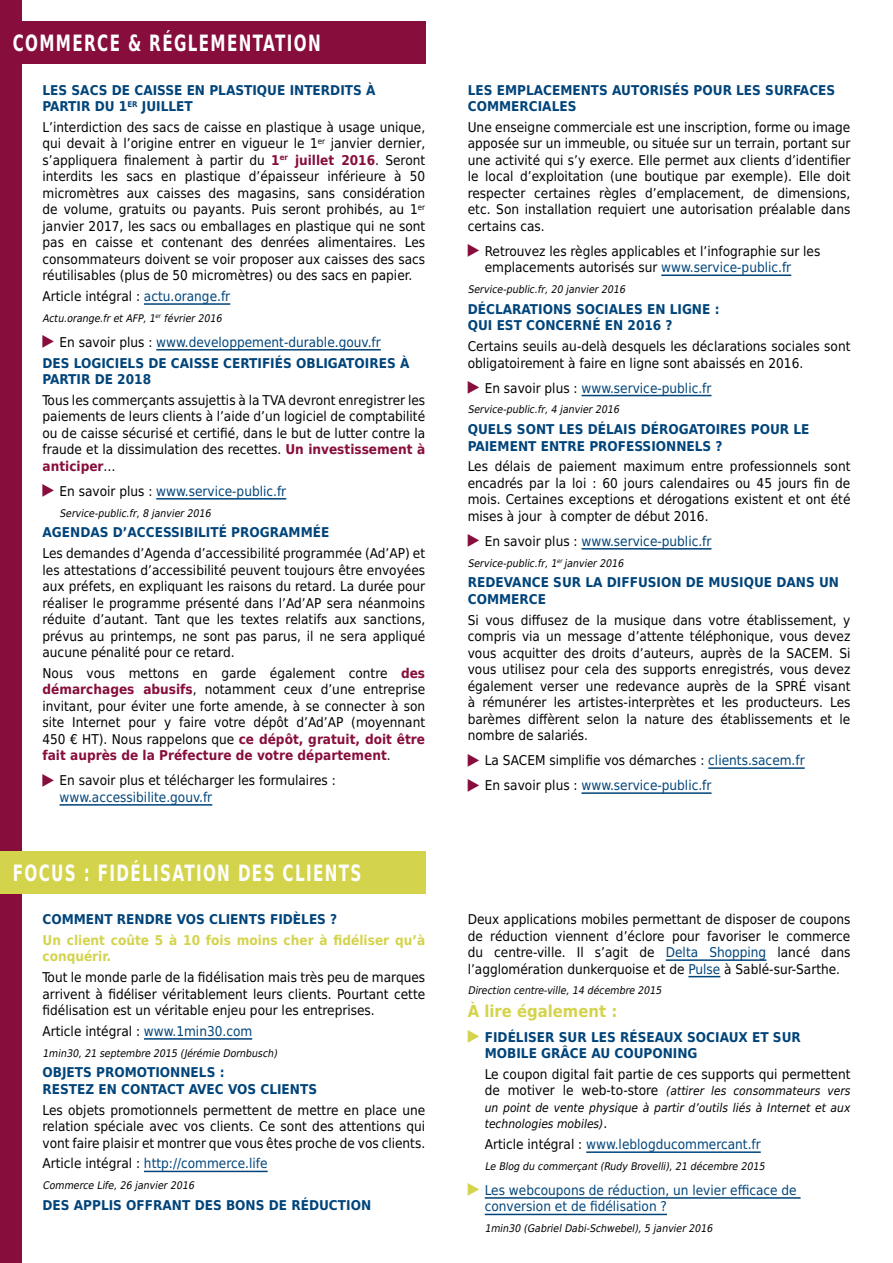
<style>
.page{position:relative;width:893px;height:1263px;background:#fff}
.page>*{position:absolute;margin:0;border:0;box-sizing:border-box;transform-origin:0 0}
.t1{font:700 22.5px "DejaVu Sans Condensed";letter-spacing:.08em;color:#fff;scale:.75 1}
.t2{font:700 16.5px "DejaVu Sans Condensed";color:#d4d34c}
.t3{font:13.5px/16.5px "DejaVu Sans Condensed";color:#000;text-align:justify}
.t4{font:700 13.5px/16.5px "DejaVu Sans Condensed";color:#00447a}
.t5{font:13.5px/16.5px "DejaVu Sans Condensed";color:#00447a}
.t6{font:700 13.5px/16.5px "DejaVu Sans Condensed";color:#d4d34c}
.t7{font:italic 12px/16.5px "DejaVu Sans Condensed";color:#000;text-align:justify}
.t8{font:italic 10.5px "DejaVu Sans Condensed";color:#000}
.s1{font-weight:700;color:#870d3c}
.s2{color:#00447a}
.s3{font-weight:400;font-size:25.5px;color:#870d3c}
.s4{font-weight:400;color:#000}
.s5{font-weight:400}
.s6{font-size:25.5px;color:#870d3c}
.s7{color:#000}
.s8{font-weight:400;font-size:25.5px;color:#d4d34c}
.s9{font-style:normal;font-size:13.5px}
.s10{font-size:25.5px;color:#d4d34c}
</style>
<div class="page">
<div style="left:0;top:0;width:21px;height:1263px;background:#870d3c"></div>
<div style="left:0;top:21px;width:425px;height:43px;background:#870d3c"></div>
<div style="left:0;top:851px;width:425px;height:42px;background:#d4d34c"></div>
<hr style="left:144px;top:303px;width:86px;height:2px;background:#00447a">
<hr style="left:156px;top:349px;width:225px;height:1px;background:#00447a">
<hr style="left:156px;top:498px;width:130px;height:2px;background:#00447a">
<hr style="left:60px;top:804px;width:152px;height:2px;background:#00447a">
<hr style="left:144px;top:1038px;width:108px;height:2px;background:#00447a">
<hr style="left:144px;top:1171px;width:124px;height:1px;background:#00447a">
<hr style="left:661px;top:274px;width:130px;height:2px;background:#00447a">
<hr style="left:581px;top:395px;width:130px;height:1px;background:#00447a">
<hr style="left:581px;top:548px;width:130px;height:2px;background:#00447a">
<hr style="left:708px;top:767px;width:97px;height:2px;background:#00447a">
<hr style="left:581px;top:792px;width:130px;height:2px;background:#00447a">
<hr style="left:666px;top:959px;width:100px;height:2px;background:#00447a">
<hr style="left:688px;top:976px;width:32px;height:1px;background:#00447a">
<hr style="left:586px;top:1151px;width:175px;height:2px;background:#00447a">
<hr style="left:485px;top:1197px;width:316px;height:2px;background:#00447a">
<hr style="left:485px;top:1214px;width:182px;height:1px;background:#00447a">
<h1 class="t1" style="left:13px;top:25px;width:412px">COMMERCE &amp; RÉGLEMENTATION</h1>
<p class="t4" style="left:43px;top:81px;width:334px">LES SACS DE CAISSE EN PLASTIQUE INTERDITS À<br>PARTIR DU 1<sup>ER</sup> JUILLET</p>
<p class="t3" style="left:43px;top:118px;width:384px">L’interdiction des sacs de caisse en plastique à usage unique, qui devait à l’origine entrer en vigueur le 1<sup>er</sup> janvier dernier, s’appliquera finalement à partir du <span class="s1">1</span><sup>er</sup> <span class="s1">juillet 2016</span>. Seront interdits les sacs en plastique d’épaisseur inférieure à 50 micromètres aux caisses des magasins, sans considération de volume, gratuits ou payants. Puis seront prohibés, au 1<sup>er </sup>janvier 2017, les sacs ou emballages en plastique qui ne sont pas en caisse et contenant des denrées alimentaires. Les consommateurs doivent se voir proposer aux caisses des sacs réutilisables (plus de 50 micromètres) ou des sacs en papier.</p>
<p class="t3" style="left:43px;top:287px;width:189px">Article intégral : <span class="s2">actu.orange.fr</span></p>
<p class="t8" style="left:43px;top:309px;width:184px">Actu.orange.fretAFP,1<sup>er</sup> février2016</p>
<p class="t4" style="left:43px;top:331px;width:368px;line-height:20.7px"><span class="s3">▸</span> <span class="s4">En savoir plus :</span> <span class="s5">www.developpement-durable.gouv.fr<br></span>DES LOGICIELS DE CAISSE CERTIFIÉS OBLIGATOIRES À</p>
<p class="t4" style="left:43px;top:370px;width:110px">PARTIR DE 2018</p>
<p class="t3" style="left:43px;top:391px;width:384px">Tous les commerçants assujettis à la TVA devront enregistrer les paiements de leurs clients à l’aide d’un logiciel de comptabilité ou de caisse sécurisé et certifié, dans le but de lutter contre la fraude et la dissimulation des recettes. <span class="s1">Un investissement à anticiper</span>…</p>
<p class="t5" style="left:43px;top:482px;width:245px"><span class="s6">▸</span> <span class="s7">En savoir plus :</span> www.service-public.fr</p>
<p class="t8" style="left:60px;top:504px;width:156px">Service-public.fr,8 janvier2016</p>
<p class="t4" style="left:43px;top:524px;width:288px">AGENDAS D’ACCESSIBILITÉ PROGRAMMÉE</p>
<p class="t3" style="left:43px;top:544px;width:384px">Les demandes d’Agenda d’accessibilité programmée (Ad’AP) et les attestations d’accessibilité peuvent toujours être envoyées aux préfets, en expliquant les raisons du retard. La durée pour réaliser le programme présenté dans l’Ad’AP sera néanmoins réduite d’autant. Tant que les textes relatifs aux sanctions, prévus au printemps, ne sont pas parus, il ne sera appliqué aucune pénalité pour ce retard.</p>
<p class="t3" style="left:43px;top:664px;width:384px">Nous vous mettons en garde également contre <span class="s1">des démarchages abusifs</span>, notamment ceux d’une entreprise invitant, pour éviter une forte amende, à se connecter à son site Internet pour y faire votre dépôt d’Ad’AP (moyennant 450 € HT). Nous rappelons que <span class="s1">ce dépôt, gratuit, doit être fait auprès de la Préfecture de votre département</span>.</p>
<p class="t3" style="left:60px;top:772px;width:278px;text-indent:-17px"><span class="s6">▸</span> En savoir plus et télécharger les formulaires : <span class="s2">www.accessibilite.gouv.fr</span></p>
<h1 class="t1" style="left:13px;top:854px;width:467px">FOCUS : FIDÉLISATION DES CLIENTS</h1>
<p class="t4" style="left:43px;top:910px;width:296px">COMMENT RENDRE VOS CLIENTS FIDÈLES ?</p>
<p class="t6" style="left:43px;top:931px;width:384px">Un client coûte 5 à 10 fois moins cher à fidéliser qu’à conquérir.</p>
<p class="t3" style="left:43px;top:968px;width:384px">Tout le monde parle de la fidélisation mais très peu de marques arrivent à fidéliser véritablement leurs clients. Pourtant cette fidélisation est un véritable enjeu pour les entreprises.</p>
<p class="t3" style="left:43px;top:1022px;width:211px">Article intégral : <span class="s2">www.1min30.com</span></p>
<p class="t8" style="left:43px;top:1044px;width:239px">1min30,21 septembre 2015 (Jérémie Dornbusch)</p>
<p class="t4" style="left:43px;top:1064px;width:276px">OBJETS PROMOTIONNELS :<br>RESTEZ EN CONTACT AVEC VOS CLIENTS</p>
<p class="t3" style="left:43px;top:1101px;width:384px">Les objets promotionnels permettent de mettre en place une relation spéciale avec vos clients. Ce sont des attentions qui vont faire plaisir et montrer que vous êtes proche de vos clients.</p>
<p class="t5" style="left:43px;top:1155px;width:227px"><span class="s7">Article intégral :</span> http://commerce.life</p>
<p class="t8" style="left:43px;top:1177px;width:156px">Commerce Life,26 janvier2016</p>
<p class="t4" style="left:43px;top:1196px;width:330px">DES APPLIS OFFRANT DES BONS DE RÉDUCTION</p>
<p class="t4" style="left:468px;top:81px;width:369px">LES EMPLACEMENTS AUTORISÉS POUR LES SURFACES<br>COMMERCIALES</p>
<p class="t3" style="left:468px;top:118px;width:384px">Une enseigne commerciale est une inscription, forme ou image apposée sur un immeuble, ou située sur un terrain, portant sur une activité qui s’y exerce. Elle permet aux clients d’identifier le local d’exploitation (une boutique par exemple). Elle doit respecter certaines règles d’emplacement, de dimensions, etc. Son installation requiert une autorisation préalable dans certains cas.</p>
<p class="t3" style="left:485px;top:242px;width:337px;text-indent:-17px"><span class="s6">▸</span> Retrouvez les règles applicables et l’infographie sur les emplacements autorisés sur <span class="s2">www.service-public.fr</span></p>
<p class="t8" style="left:468px;top:281px;width:162px">Service-public.fr,20 janvier2016</p>
<p class="t4" style="left:468px;top:300px;width:253px">DÉCLARATIONS SOCIALES EN LIGNE :<br>QUI EST CONCERNÉ EN 2016 ?</p>
<p class="t3" style="left:468px;top:337px;width:384px">Certains seuils au-delà desquels les déclarations sociales sont obligatoirement à faire en ligne sont abaissés en 2016.</p>
<p class="t5" style="left:468px;top:379px;width:245px"><span class="s6">▸</span> <span class="s7">En savoir plus :</span> www.service-public.fr</p>
<p class="t8" style="left:468px;top:401px;width:156px">Service-public.fr,4 janvier2016</p>
<p class="t4" style="left:468px;top:420px;width:343px">QUELS SONT LES DÉLAIS DÉROGATOIRES POUR LE<br>PAIEMENT ENTRE PROFESSIONNELS ?</p>
<p class="t3" style="left:468px;top:457px;width:384px">Les délais de paiement maximum entre professionnels sont encadrés par la loi : 60 jours calendaires ou 45 jours fin de mois. Certaines exceptions et dérogations existent et ont été mises à jour à compter de début 2016.</p>
<p class="t5" style="left:468px;top:532px;width:245px"><span class="s6">▸</span> <span class="s7">En savoir plus :</span> www.service-public.fr</p>
<p class="t8" style="left:468px;top:554px;width:160px">Service-public.fr,1<sup>er</sup>janvier2016</p>
<p class="t4" style="left:468px;top:574px;width:373px">REDEVANCE SUR LA DIFFUSION DE MUSIQUE DANS UN<br>COMMERCE</p>
<p class="t3" style="left:468px;top:611px;width:384px">Si vous diffusez de la musique dans votre établissement, y compris via un message d’attente téléphonique, vous devez vous acquitter des droits d’auteurs, auprès de la SACEM. Si vous utilisez pour cela des supports enregistrés, vous devez également verser une redevance auprès de la SPRÉ visant à rémunérer les artistes-interprètes et les producteurs. Les barèmes diffèrent selon la nature des établissements et le nombre de salariés.</p>
<p class="t3" style="left:468px;top:747px;width:338px;line-height:25px"><span class="s6">▸</span> La SACEM simplifie vos démarches : <span class="s2">clients.sacem.fr </span><span class="s6">▸</span> En savoir plus : <span class="s2">www.service-public.fr</span></p>
<p class="t3" style="left:468px;top:910px;width:384px">Deux applications mobiles permettant de disposer de coupons de réduction viennent d’éclore pour favoriser le commerce du centre-ville. Il s’agit de <span class="s2">Delta Shopping</span> lancé dans l’agglomération dunkerquoise et de <span class="s2">Pulse</span> à Sablé-sur-Sarthe.</p>
<p class="t8" style="left:468px;top:982px;width:198px">Direction centre-ville,14 décembre 2015</p>
<p class="t2" style="left:468px;top:997px;width:151px">À lire également :</p>
<p class="t4" style="left:485px;top:1028px;width:318px;text-indent:-17px"><span class="s8">▸</span> FIDÉLISER SUR LES RÉSEAUX SOCIAUX ET SUR<br>MOBILE GRÂCE AU COUPONING</p>
<p class="t3" style="left:485px;top:1065px;width:367px">Le coupon digital fait partie de ces supports qui permettent</p>
<p class="t7" style="left:485px;top:1083px;width:367px"><span class="s9">de motiver le web-to-store</span> (attirer les consommateurs vers un point de vente physique à partir d’outils liés à Internet et aux technologies mobiles)<span class="s9">.</span></p>
<p class="t5" style="left:485px;top:1135px;width:278px"><span class="s7">Article intégral :</span> www.leblogducommercant.fr</p>
<p class="t8" style="left:485px;top:1158px;width:284px">Le Blog du commerçant(Rudy Brovelli),21 décembre 2015</p>
<p class="t5" style="left:485px;top:1181px;width:313px;text-indent:-17px"><span class="s10">▸</span> Les webcoupons de réduction, un levier efficace de conversion et de fidélisation ?</p>
<p class="t8" style="left:485px;top:1220px;width:232px">1min30 (GabrielDabi-Schwebel),5 janvier2016</p>
</div>
